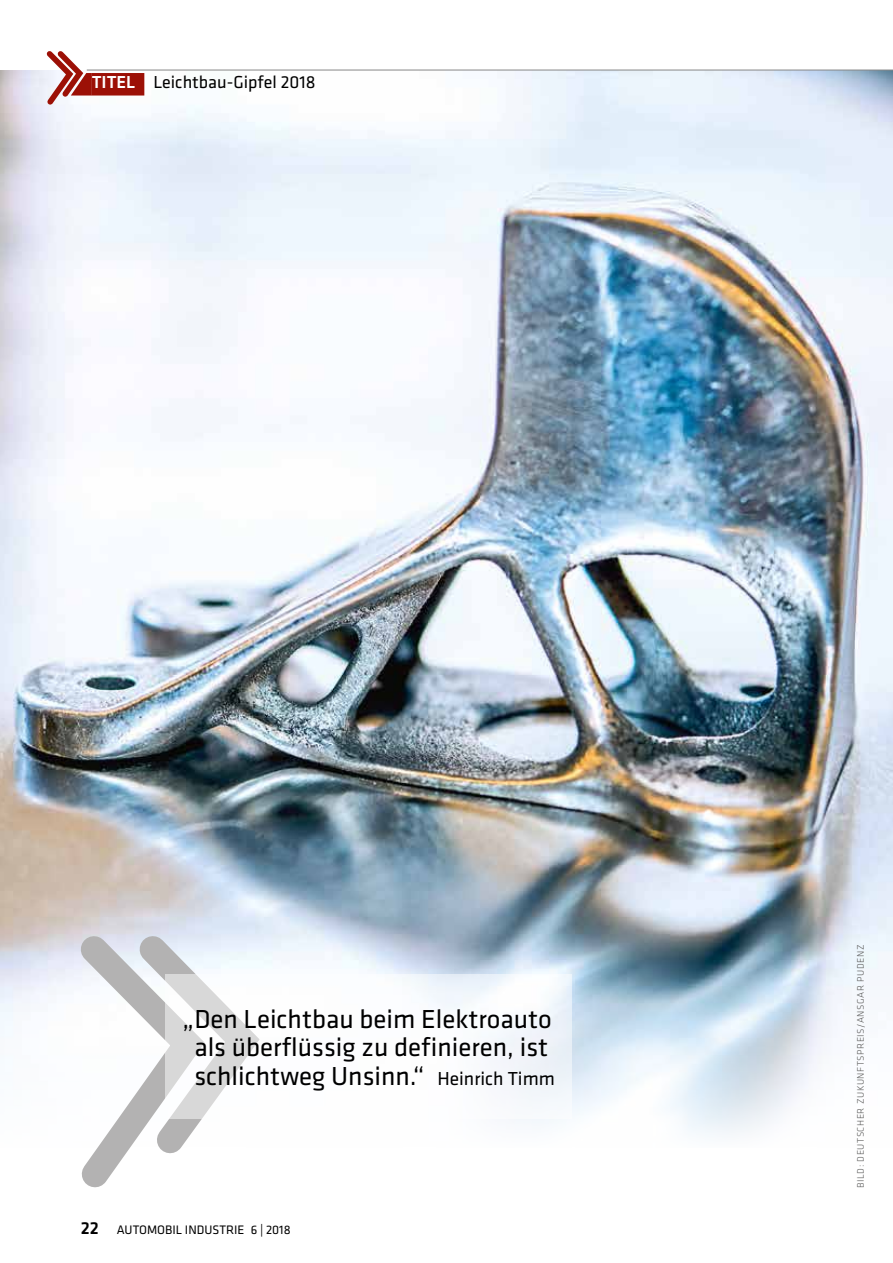
<style>
.page{position:relative;width:893px;height:1263px;background:#fff}
.page>*{position:absolute;margin:0;border:0;box-sizing:border-box;transform-origin:0 0}
.t1{font:27px/28.5px "Klavika Basic";color:#000;text-align:center}
.t2{font:18px "Klavika Basic";color:#000}
.t3{font:12.75px "Klavika Basic";color:#000}
.t4{font:300 9.75px "Klavika Basic";letter-spacing:.06em;color:#575756}
.s1{font-weight:500;color:#fff}
.s2{font-size:19.5px}
.s3{font-weight:500;font-size:18px}
</style>
<div class="page">
<img style="left:0;top:70px;width:893px;height:1065px">
<svg style="left:222px;top:912px;width:55px;height:223px"></svg>
<svg style="left:57px;top:912px;width:165px;height:276px"></svg>
<svg style="left:166px;top:974px;width:406px;height:144px"></svg>
<div style="left:92px;top:73px;width:52px;height:23px;background:#9c1006"></div>
<hr style="left:87px;top:70px;width:806px;height:1px;background:#878787">
<svg style="left:42px;top:51px;width:50px;height:59px"></svg>
<p class="t2" style="left:92px;top:70px;width:225px"><span class="s1">TITEL</span> Leichtbau-Gipfel 2018</p>
<p class="t1" style="left:183px;top:1004px;width:374px">„Den Leichtbau beim Elektroauto als überflüssig zu definieren, ist schlichtweg Unsinn.“ <span class="s2">Heinrich Timm</span></p>
<p class="t3" style="left:81px;top:1222px;width:211px"><span class="s3">22</span> AUTOMOBIL INDUSTRIE 6 | 2018</p>
<p class="t4" style="left:855px;top:1188px;width:245px;rotate:-90deg">BILD: DEUTSCHER ZUKUNFTSPREIS/ANSGAR PUDENZ</p>
</div>
